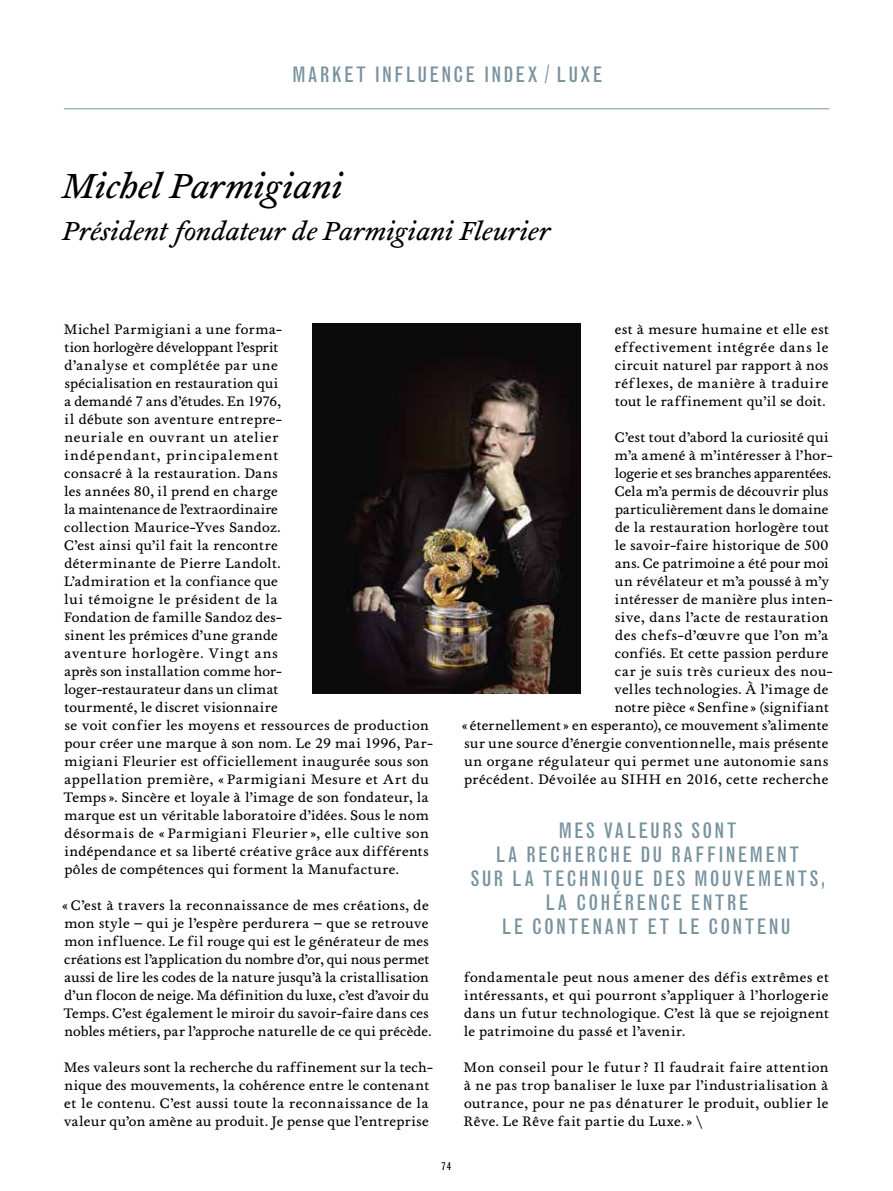
<style>
.page{position:relative;width:893px;height:1191px;background:#fff}
.page>*{position:absolute;margin:0;border:0;box-sizing:border-box;transform-origin:0 0}
.t1{font:italic 36px "Foundry Wilson";letter-spacing:-.02em;color:#000}
.t2{font:italic 27px "Foundry Wilson";letter-spacing:-.01em;color:#000}
.t3{font:condensed 21px/24px "Grotesque";letter-spacing:.1em;color:#7892a0;text-align:center}
.t4{font:14.25px/18px "Foundry Wilson";letter-spacing:.025em;color:#000}
.t5{font:condensed 10.5px "Grotesque";color:#000}
</style>
<div class="page">
<img style="left:313px;top:324px;width:267px;height:369px">
<hr style="left:64px;top:108px;width:765px;height:1px;background:#7892a0">
<h3 class="t3" style="left:292px;top:63px;width:312px">MARKET INFLUENCE INDEX / LUXE</h3>
<h1 class="t1" style="left:62px;top:165px;width:282px">Michel Parmigiani</h1>
<h2 class="t2" style="left:62px;top:216px;width:489px">Président fondateur de Parmigiani Fleurier</h2>
<p class="t4" style="left:64px;top:320px;width:370px">Michel Parmigiani a une forma-<br>tion horlogère développant l’esprit<br>d’analyse et complétée par une<br>spécialisation en restauration qui<br>a demandé 7 ans d’études. En 1976,<br>il débute son aventure entrepre-<br>neuriale en ouvrant un atelier<br>indépendant, principalement<br>consacré à la restauration. Dans<br>les années 80, il prend en charge<br>la maintenance de l’extraordinaire<br>collection Maurice-Yves Sandoz.<br>C’est ainsi qu’il fait la rencontre<br>déterminante de Pierre Landolt.<br>L’admiration et la confiance que<br>lui témoigne le président de la<br>Fondation de famille Sandoz des-<br>sinent les prémices d’une grande<br>aventure horlogère. Vingt ans<br>après son installation comme hor-<br>loger-restaurateur dans un climat<br>tourmenté, le discret visionnaire<br>se voit confier les moyens et ressources de production pour créer une marque à son nom. Le 29 mai 1996, Par&shy;migiani Fleurier est officiellement inaugurée sous son appellation première, « Parmigiani Mesure et Art du Temps ». Sincère et loyale à l’image de son fondateur, la marque est un véritable laboratoire d’idées. Sous le nom désormais de « Parmigiani Fleurier », elle cultive son indépendance et sa liberté créative grâce aux différents pôles de compétences qui forment la Manufacture.</p>
<p class="t4" style="left:62px;top:896px;width:370px">« C’est à travers la reconnaissance de mes créations, de mon style – qui je l’espère perdurera – que se retrouve mon influence. Le fil rouge qui est le générateur de mes créations est l’application du nombre d’or, qui nous permet aussi de lire les codes de la nature jusqu’à la cristallisation d’un flocon de neige. Ma définition du luxe, c’est d’avoir du Temps. C’est également le miroir du savoir-faire dans ces nobles métiers, par l’approche naturelle de ce qui précède.</p>
<p class="t4" style="left:64px;top:1058px;width:371px">Mes valeurs sont la recherche du raffinement sur la tech&shy;nique des mouvements, la cohérence entre le contenant et le contenu. C’est aussi toute la reconnaissance de la valeur qu’on amène au produit. Je pense que l’entreprise</p>
<p class="t4" style="left:615px;top:320px;width:216px;text-align:justify">est à mesure humaine et elle est effectivement intégrée dans le circuit naturel par rapport à nos réflexes, de manière à traduire tout le raffinement qu’il se doit.</p>
<p class="t4" style="left:462px;top:428px;width:372px;text-align:right">C’est tout d’abord la curiosité qui<br>m’a amené à m’intéresser à l’hor-<br>logerie et ses branches apparentées.<br>Cela m’a permis de découvrir plus<br>particulièrement dans le domaine<br>de la restauration horlogère tout<br>le savoir-faire historique de 500<br>ans. Ce patrimoine a été pour moi<br>un révélateur et m’a poussé à m’y<br>intéresser de manière plus inten-<br>sive, dans l’acte de restauration<br>des chefs-d’œuvre que l’on m’a<br>confiés. Et cette passion perdure<br>car je suis très curieux des nou-<br>velles technologies. À l’image de<br>notre pièce « Senfine » (signifiant<br>« éternellement » en esperanto), ce mouvement s’alimente sur une source d’énergie conventionnelle, mais présente un organe régulateur qui permet une autonomie sans précédent. Dévoilée au SIHH en 2016, cette recherche</p>
<h3 class="t3" style="left:471px;top:819px;width:356px">MES VALEURS SONT<br>LA RECHERCHE DU RAFFINEMENT<br>SUR LA TECHNIQUE DES MOUVEMENTS,<br>LA COHÉRENCE ENTRE<br>LE CONTENANT ET LE CONTENU</h3>
<p class="t4" style="left:464px;top:968px;width:367px;text-align:justify">fondamentale peut nous amener des défis extrêmes et intéressants, et qui pourront s’appliquer à l’horlogerie dans un futur technologique. C’est là que se rejoignent le patrimoine du passé et l’avenir.</p>
<p class="t4" style="left:464px;top:1058px;width:367px;text-align:justify">Mon conseil pour le futur ? Il faudrait faire attention à ne pas trop banaliser le luxe par l’industrialisation à outrance, pour ne pas dénaturer le produit, oublier le Rêve. Le Rêve fait partie du Luxe. » \</p>
<p class="t5" style="left:441px;top:1160px;width:11px">74</p>
</div>
